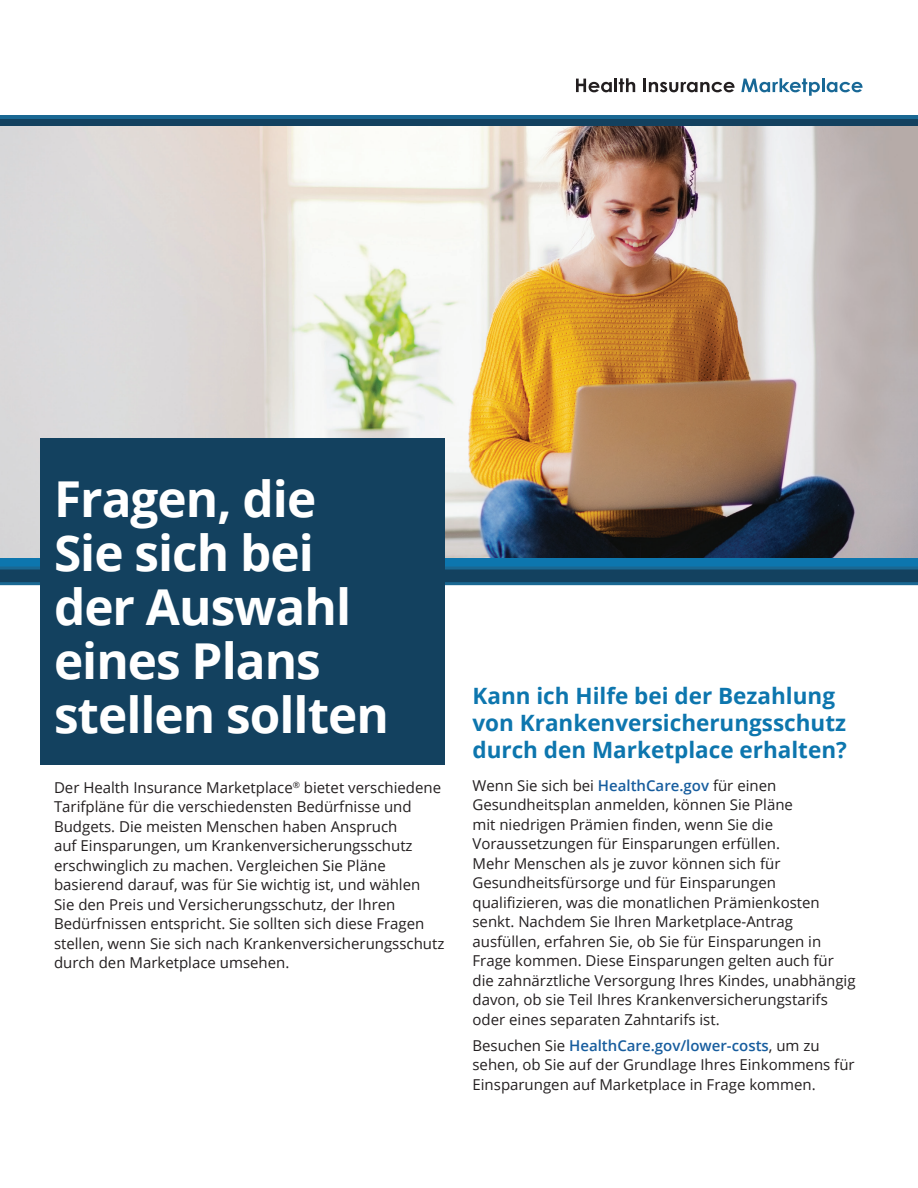
<style>
.page{position:relative;width:918px;height:1188px;background:#fff}
.page>*{position:absolute;margin:0;border:0;box-sizing:border-box;transform-origin:0 0}
.t1{font:700 49.5px/54px "Open Sans";letter-spacing:-.02em;color:#fff}
.H2_-_NO_BOX{font:700 22.5px/27px "Open Sans";color:#0d76ae}
.text_no_indent{font:15px/19.5px "Open Sans";color:#231f20}
.text_no_indent_LEAD{font:15px/19.5px "Open Sans";color:#231f20}
.s1{font-weight:600;color:#175d9e}
</style>
<div class="page">
<img style="left:0;top:126px;width:918px;height:432px">
<div style="left:0;top:119px;width:918px;height:7px;background:#13415f"></div>
<hr style="left:0;top:116px;width:918px;height:3px;background:#1a6893">
<svg style="left:576px;top:79px;width:36px;height:13px"></svg>
<hr style="left:614px;top:78px;width:3px;height:14px;background:#231f20">
<svg style="left:619px;top:78px;width:16px;height:14px"></svg>
<svg style="left:643px;top:79px;width:92px;height:13px"></svg>
<svg style="left:741px;top:78px;width:79px;height:18px"></svg>
<hr style="left:822px;top:78px;width:3px;height:14px;background:#186896">
<svg style="left:827px;top:82px;width:36px;height:10px"></svg>
<div style="left:0;top:558px;width:918px;height:9px;background:#0d76ae"></div>
<svg style="left:0;top:567px;width:918px;height:18px;background:#154c6e"></svg>
<div style="left:40px;top:438px;width:406px;height:327px;background:#13415f"></div>
<h1 class="t1" style="left:54px;top:470px;width:337px">Fragen, die<br>Sie sich bei der Auswahl eines Plans stellen sollten</h1>
<p class="text_no_indent_LEAD" style="left:54px;top:777px;width:392px">Der Health Insurance Marketplace<sup>®</sup> bietet verschiedene Tarifpläne für die verschiedensten Bedürfnisse und Budgets. Die meisten Menschen haben Anspruch<br>auf Einsparungen, um Krankenversicherungsschutz erschwinglich zu machen. Vergleichen Sie Pläne basierend darauf, was für Sie wichtig ist, und wählen Sie den Preis und Versicherungsschutz, der Ihren Bedürfnissen entspricht. Sie sollten sich diese Fragen stellen, wenn Sie sich nach Krankenversicherungsschutz durch den Marketplace umsehen.</p>
<h2 class="H2_-_NO_BOX" style="left:472px;top:681px;width:376px">Kann ich Hilfe bei der Bezahlung von Krankenversicherungsschutz durch den Marketplace erhalten?</h2>
<p class="text_no_indent" style="left:472px;top:775px;width:385px">Wenn Sie sich bei <span class="s1">HealthCare.gov</span> für einen Gesundheitsplan anmelden, können Sie Pläne<br>mit niedrigen Prämien finden, wenn Sie die Voraussetzungen für Einsparungen erfüllen.<br>Mehr Menschen als je zuvor können sich für Gesundheitsfürsorge und für Einsparungen qualifizieren, was die monatlichen Prämienkosten senkt. Nachdem Sie Ihren Marketplace-Antrag ausfüllen, erfahren Sie, ob Sie für Einsparungen in Frage kommen. Diese Einsparungen gelten auch für die zahnärztliche Versorgung Ihres Kindes, unabhängig davon, ob sie Teil Ihres Krankenversicherungstarifs oder eines separaten Zahntarifs ist.</p>
<p class="text_no_indent" style="left:472px;top:1035px;width:384px">Besuchen Sie <span class="s1">HealthCare.gov/lower-costs</span>, um zu sehen, ob Sie auf der Grundlage Ihres Einkommens für<br>Einsparungen auf Marketplace in Frage kommen.</p>
</div>
